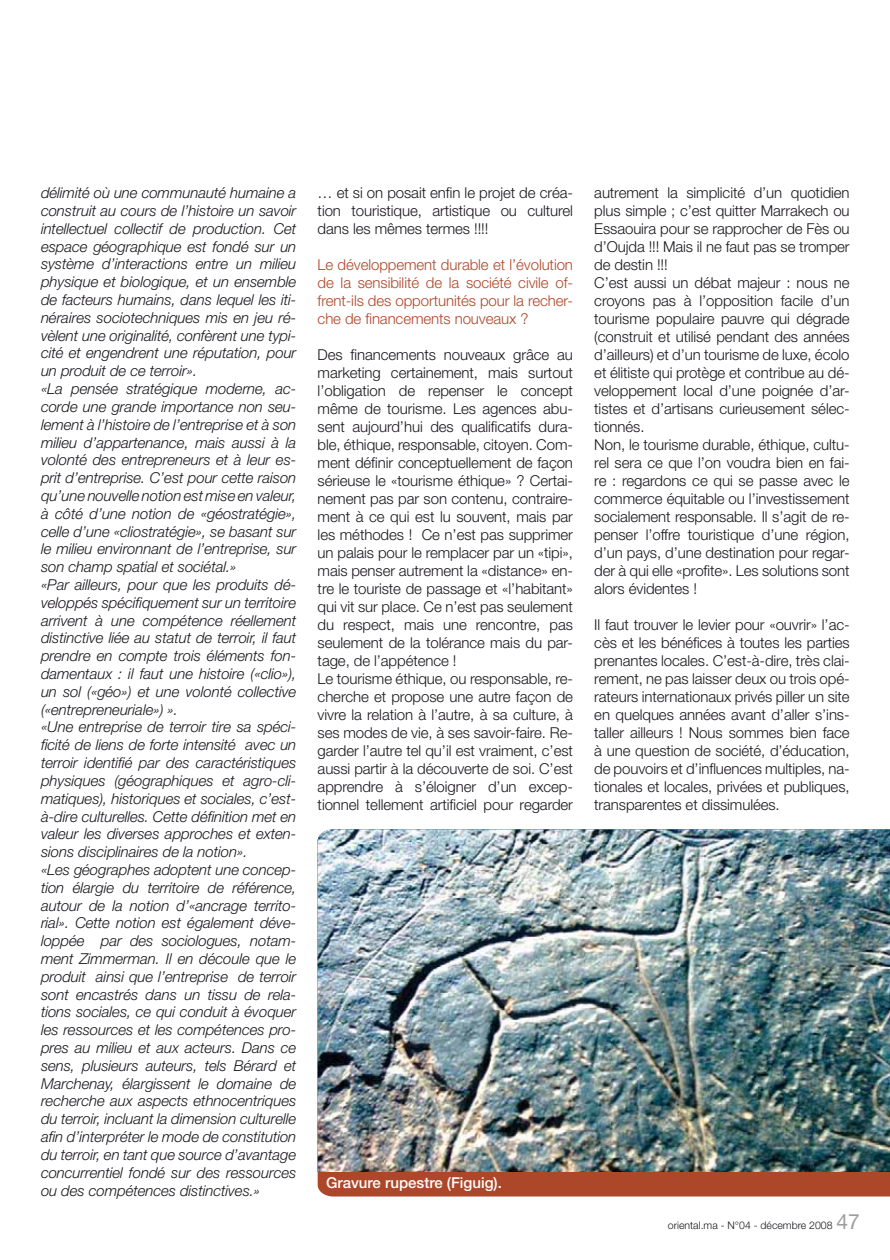
<style>
.page{position:relative;width:890px;height:1260px;background:#fff}
.page>*{position:absolute;margin:0;border:0;box-sizing:border-box;transform-origin:0 0}
.t1{font:300 15px/18px "Helvetica Neue";letter-spacing:-.005em;color:#1a171c}
.t2{font:italic 300 15px/17.9px "Helvetica Neue";letter-spacing:-.005em;color:#1a171c}
.t3{font:300 15px/18px "Helvetica Neue";letter-spacing:-.005em;color:#ad4729;text-align:justify}
.t4{font:500 15px "Helvetica Neue";color:#fff}
.t5{font:300 10.5px "Helvetica Neue";color:#1a171c}
.s1{font-weight:400;font-size:21px;color:#9c9d9f}
</style>
<div class="page">
<div style="left:317px;top:1172px;width:572px;height:24px;background:#ad4729"></div>
<img style="left:317px;top:829px;width:572px;height:343px">
<p class="t2" style="left:41px;top:185px;width:257px">délimité où une communauté humaine a construit au cours de l’histoire un savoir intellectuel collectif de production. Cet espace géographique est fondé sur un système d’interactions entre un milieu physique et biologique, et un ensemble de facteurs humains, dans lequel les iti&shy;néraires sociotechniques mis en jeu ré&shy;vèlent une originalité, confèrent une typi&shy;cité et engendrent une réputation, pour un produit de ce terroir».<br>«La pensée stratégique moderne, ac&shy;corde une grande importance non seu&shy;lement à l’histoire de l’entreprise et à son milieu d’appartenance, mais aussi à la volonté des entrepreneurs et à leur es&shy;prit d’entreprise. C’est pour cette raison qu’une nouvelle notion est mise en valeur, à côté d’une notion de «géostratégie», celle d’une «cliostratégie», se basant sur le milieu environnant de l’entreprise, sur son champ spatial et sociétal.»<br>«Par ailleurs, pour que les produits dé&shy;veloppés spécifiquement sur un territoire arrivent à une compétence réellement distinctive liée au statut de terroir, il faut prendre en compte trois éléments fon&shy;damentaux : il faut une histoire («clio»), un sol («géo») et une volonté collective («entrepreneuriale») ».<br>«Une entreprise de terroir tire sa spéci&shy;ficité de liens de forte intensité avec un terroir identifié par des caractéristiques physiques (géographiques et agro-cli&shy;matiques), historiques et sociales, c’est&shy;à-dire culturelles. Cette définition met en valeur les diverses approches et exten&shy;sions disciplinaires de la notion».<br>«Les géographes adoptent une concep&shy;tion élargie du territoire de référence, autour de la notion d’«ancrage territo&shy;rial». Cette notion est également déve&shy;loppée par des sociologues, notam&shy;ment Zimmerman. Il en découle que le produit ainsi que l’entreprise de terroir sont encastrés dans un tissu de rela&shy;tions sociales, ce qui conduit à évoquer les ressources et les compétences pro&shy;pres au milieu et aux acteurs. Dans ce sens, plusieurs auteurs, tels Bérard et Marchenay, élargissent le domaine de recherche aux aspects ethnocentriques du terroir, incluant la dimension culturelle afin d’interpréter le mode de constitution du terroir, en tant que source d’avantage concurrentiel fondé sur des ressources ou des compétences distinctives.»</p>
<p class="t1" style="left:594px;top:185px;width:257px">autrement la simplicité d’un quotidien plus simple ; c’est quitter Marrakech ou Essaouira pour se rapprocher de Fès ou d’Oujda !!! Mais il ne faut pas se tromper de destin !!!<br>C’est aussi un débat majeur : nous ne croyons pas à l’opposition facile d’un tourisme populaire pauvre qui dégrade (construit et utilisé pendant des années d’ailleurs) et d’un tourisme de luxe, écolo et élitiste qui protège et contribue au dé&shy;veloppement local d’une poignée d’ar&shy;tistes et d’artisans curieusement sélec&shy;tionnés.<br>Non, le tourisme durable, éthique, cultu&shy;rel sera ce que l’on voudra bien en fai&shy;re : regardons ce qui se passe avec le commerce équitable ou l’investissement socialement responsable. Il s’agit de re&shy;penser l’offre touristique d’une région, d’un pays, d’une destination pour regar&shy;der à qui elle «profite». Les solutions sont alors évidentes !</p>
<p class="t1" style="left:317px;top:185px;width:257px;text-align:justify">… et si on posait enfin le projet de créa&shy;tion touristique, artistique ou culturel dans les mêmes termes !!!!</p>
<p class="t3" style="left:317px;top:257px;width:257px">Le développement durable et l’évolution de la sensibilité de la société civile of&shy;frent-ils des opportunités pour la recher&shy;che de financements nouveaux ?</p>
<p class="t1" style="left:317px;top:347px;width:257px">Des financements nouveaux grâce au marketing certainement, mais surtout l’obligation de repenser le concept même de tourisme. Les agences abu&shy;sent aujourd’hui des qualificatifs dura&shy;ble, éthique, responsable, citoyen. Com&shy;ment définir conceptuellement de façon sérieuse le «tourisme éthique» ? Certai&shy;nement pas par son contenu, contraire&shy;ment à ce qui est lu souvent, mais par les méthodes ! Ce n’est pas supprimer un palais pour le remplacer par un «tipi», mais penser autrement la «distance» en&shy;tre le touriste de passage et «l’habitant» qui vit sur place. Ce n’est pas seulement du respect, mais une rencontre, pas seulement de la tolérance mais du par&shy;tage, de l’appétence !<br>Le tourisme éthique, ou responsable, re&shy;cherche et propose une autre façon de vivre la relation à l’autre, à sa culture, à ses modes de vie, à ses savoir-faire. Re&shy;garder l’autre tel qu’il est vraiment, c’est aussi partir à la découverte de soi. C’est apprendre à s’éloigner d’un excep&shy;tionnel tellement artificiel pour regarder</p>
<p class="t1" style="left:594px;top:617px;width:257px;text-align:justify">Il faut trouver le levier pour «ouvrir» l’ac&shy;cès et les bénéfices à toutes les parties prenantes locales. C’est-à-dire, très clai&shy;rement, ne pas laisser deux ou trois opé&shy;rateurs internationaux privés piller un site en quelques années avant d’aller s’ins&shy;taller ailleurs ! Nous sommes bien face à une question de société, d’éducation, de pouvoirs et d’influences multiples, na&shy;tionales et locales, privées et publiques, transparentes et dissimulées.</p>
<p class="t4" style="left:326px;top:1177px;width:177px">Gravure rupestre (Figuig).</p>
<p class="t5" style="left:667px;top:1221px;width:193px">oriental.ma - N°04 - décembre 2008 <span class="s1">47</span></p>
</div>
